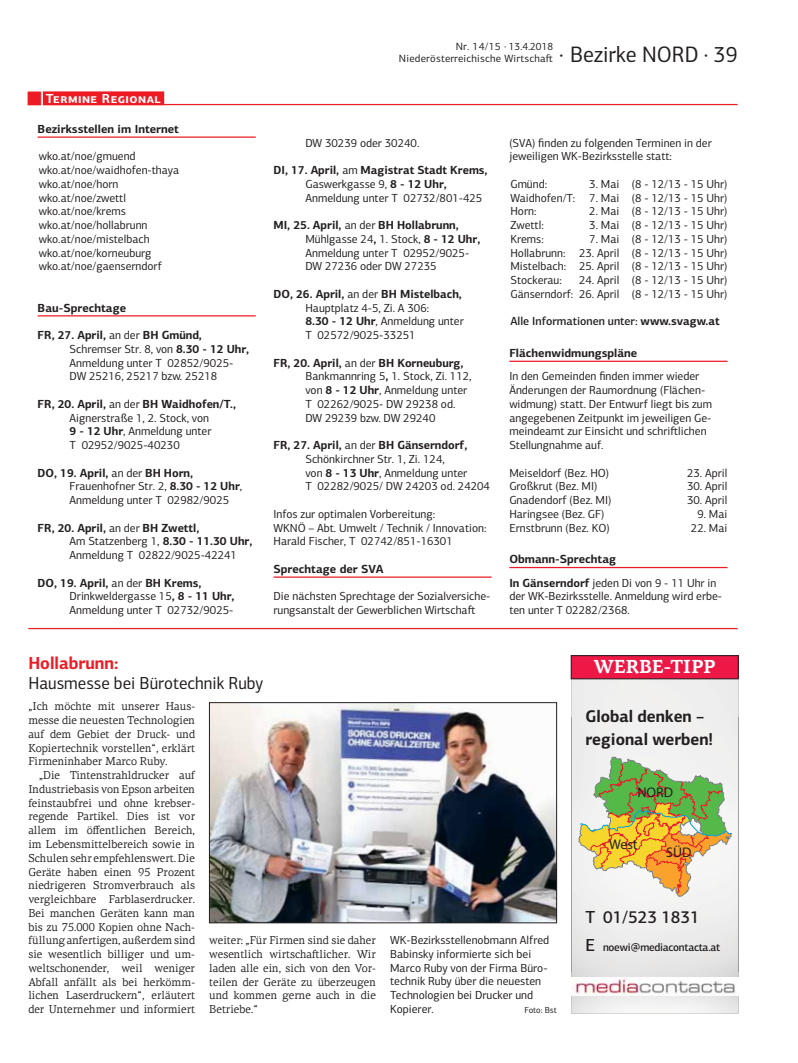
<style>
.page{position:relative;width:798px;height:1063px;background:#fff}
.page>*{position:absolute;margin:0;border:0;box-sizing:border-box;transform-origin:0 0}
.t1{font:22.5px "PF Centro Sans Pro";color:#231f20;scale:.96 1}
.t2{font:700 19px "PF Centro Serif Pro";color:#fff;scale:.96 1}
.t3{font:17.5px "PF Centro Sans Pro";color:#231f20;scale:.96 1}
.t4{font:700 17.5px "PF Centro Sans Pro";color:#ed1c24;scale:.96 1}
.t5{font:500 17.5px "PF Centro Sans Pro";color:#231f20;scale:.96 1}
.t6{font:700 16.88px/22.5px "PF Centro Sans Pro";color:#231f20;scale:.96 1}
.t7{font:14px "Myriad Pro";color:#231f20}
.t8{font:700 13.12px "PF Centro Sans Pro";letter-spacing:.04em;color:#fff}
.t9{font:11.75px/13.8px "PF Centro Sans Pro";color:#231f20}
.t10{font:700 11.75px/23.4px "PF Centro Sans Pro";color:#231f20}
.t11{font:500 11.75px "PF Centro Sans Pro";color:#231f20}
.t12{font:11.5px/13.8px "PF Centro Serif Pro";color:#231f20;text-align:justify;scale:.96 1}
.t13{font:500 11.25px "PF Centro Sans Pro";letter-spacing:-.025em;color:#231f20;scale:.96 1}
.t14{font:10.62px/11.9px "PF Centro Sans Pro";letter-spacing:.02em;color:#231f20;text-align:right}
.t15{font:8.75px "PF Centro Sans Pro";color:#231f20}
.s1{font-weight:700}
.s2{font-weight:400}
.s3{font-size:17.5px}
</style>
<div class="page">
<div style="left:43px;top:91px;width:121px;height:14px;background:#ed1c24"></div>
<hr style="left:43px;top:104px;width:694px;height:1px;background:#ed1c24">
<hr style="left:38px;top:315px;width:218px;height:1px;background:#ed1c24">
<hr style="left:273px;top:576px;width:218px;height:2px;background:#ed1c24">
<hr style="left:509px;top:361px;width:218px;height:1px;background:#ed1c24">
<hr style="left:509px;top:567px;width:218px;height:1px;background:#ed1c24">
<hr style="left:38px;top:136px;width:218px;height:2px;background:#ed1c24">
<hr style="left:28px;top:628px;width:709px;height:1px;background:#ed1c24">
<img style="left:211px;top:704px;width:343px;height:217px">
<div style="left:209px;top:702px;width:347px;height:221px;border:1px solid #231f20"></div>
<svg style="left:572px;top:718px;width:166px;height:253px;fill:#eee"></svg>
<div style="left:571px;top:679px;width:167px;height:39px;background:#efeeee"></div>
<img style="left:571px;top:718px;width:1px;height:253px">
<img style="left:738px;top:718px;width:1px;height:253px">
<img style="left:571px;top:971px;width:167px;height:42px">
<div style="left:571px;top:656px;width:167px;height:23px;background:#ed1846"></div>
<div style="left:570px;top:655px;width:168px;height:24px;border:1px solid #231f20"></div>
<img style="left:571px;top:977px;width:166px;height:18px">
<svg style="left:576px;top:754px;width:155px;height:143px"></svg>
<svg style="left:42px;top:91px;width:25px;height:15px"></svg>
<p class="t8" style="left:46px;top:94px;width:116px">Termine Regional</p>
<p class="t10" style="left:38px;top:119px;width:143px">Bezirksstellen im Internet</p>
<p class="t9" style="left:39px;top:151px;width:142px">wko.at/noe/gmuend wko.at/noe/waidhofen-thaya wko.at/noe/horn wko.at/noe/zwettl wko.at/noe/krems wko.at/noe/hollabrunn wko.at/noe/mistelbach wko.at/noe/korneuburg wko.at/noe/gaenserndorf</p>
<p class="t10" style="left:38px;top:297px;width:90px">Bau-Sprechtage</p>
<p class="t9" style="left:70px;top:330px;width:181px;text-indent:-32px"><span class="s1">FR, 27. April,</span> an der <span class="s1">BH Gmünd,<br></span>Schremser Str. 8, von <span class="s1">8.30 - 12 Uhr,<br></span>Anmeldung unter T 02852/9025-<br>DW 25216, 25217 bzw. 25218</p>
<p class="t9" style="left:70px;top:398px;width:168px;text-indent:-32px"><span class="s1">FR, 20. April,</span> an der <span class="s1">BH Waidhofen/T.,<br></span>Aignerstraße 1, 2. Stock, von<br><span class="s1">9 - 12 Uhr</span>, Anmeldung unter<br>T 02952/9025-40230</p>
<p class="t9" style="left:70px;top:467px;width:174px;text-indent:-32px"><span class="s1">DO, 19. April,</span> an der <span class="s1">BH Horn,<br></span>Frauenhofner Str. 2, <span class="s1">8.30 - 12 Uhr</span>,<br>Anmeldung unter T 02982/9025</p>
<p class="t9" style="left:69px;top:522px;width:184px;text-indent:-32px"><span class="s1">FR, 20. April,</span> an der <span class="s1">BH Zwettl,<br></span>Am Statzenberg 1, <span class="s1">8.30 - 11.30 Uhr,<br></span>Anmeldung T 02822/9025-42241</p>
<p class="t9" style="left:69px;top:577px;width:166px;text-indent:-32px"><span class="s1">DO, 19. April,</span> an der <span class="s1">BH Krems,<br></span>Drinkweldergasse 15<span class="s1">, 8 - 11 Uhr,<br></span>Anmeldung unter T 02732/9025-</p>
<p class="t14" style="left:399px;top:42px;width:155px">Nr. 14/15 · 13.4.2018<br>Niederösterreichische Wirtscha-</p>
<h1 class="t1" style="left:559px;top:46px;width:188px">· Bezirke NORD · 39</h1>
<p class="t9" style="left:305px;top:137px;width:115px">DW 30239 oder 30240.</p>
<p class="t9" style="left:305px;top:165px;width:184px;text-indent:-32px"><span class="s1">DI, 17. April,</span> am <span class="s1">Magistrat Stadt Krems,<br></span>Gaswerkgasse 9, <span class="s1">8 - 12 Uhr,<br></span>Anmeldung unter T 02732/801-425</p>
<p class="t9" style="left:305px;top:220px;width:176px;text-indent:-32px"><span class="s1">MI, 25. April,</span> an der <span class="s1">BH Hollabrunn,<br></span>Mühlgasse 24<span class="s1">,</span> 1. Stock, <span class="s1">8 - 12 Uhr,<br></span>Anmeldung unter T 02952/9025-<br>DW 27236 oder DW 27235</p>
<p class="t9" style="left:305px;top:288px;width:160px;text-indent:-32px"><span class="s1">DO, 26. April,</span> an der <span class="s1">BH Mistelbach,<br></span>Hauptplatz 4-5, Zi. A 306:<br><span class="s1">8.30 - 12 Uhr</span>, Anmeldung unter<br>T 02572/9025-33251</p>
<p class="t9" style="left:305px;top:357px;width:168px;text-indent:-32px"><span class="s1">FR, 20. April,</span> an der <span class="s1">BH Korneuburg,<br></span>Bankmannring 5<span class="s1">,</span> 1. Stock, Zi. 112, von <span class="s1">8 - 12 Uhr</span>, Anmeldung unter<br>T 02262/9025- DW 29238 od.<br>DW 29239 bzw. DW 29240</p>
<p class="t9" style="left:305px;top:440px;width:186px;text-indent:-32px"><span class="s1">FR, 27. April,</span> an der <span class="s1">BH Gänserndorf,<br></span>Schönkirchner Str. 1, Zi. 124,<br>von <span class="s1">8 - 13 Uhr</span>, Anmeldung unter<br>T 02282/9025/ DW 24203 od. 24204</p>
<p class="t9" style="left:273px;top:508px;width:214px">Infos zur optimalen Vorbereitung:<br>WKNÖ – Abt. Umwelt / Technik / Innovation:<br>Harald Fischer, T 02742/851-16301</p>
<p class="t10" style="left:273px;top:559px;width:112px">Sprechtage der SVA</p>
<p class="t9" style="left:273px;top:591px;width:218px">Die nächsten Sprechtage der Sozialversiche&shy;rungsanstalt der Gewerblichen Wirtscha-</p>
<p class="t9" style="left:509px;top:137px;width:204px">(SVA) finden zu folgenden Terminen in der jeweiligen WK-Bezirksstelle statt:</p>
<p class="t9" style="left:510px;top:178px;width:38px">Gmünd:</p>
<p class="t9" style="left:510px;top:178px;width:218px;text-align:justify;text-indent:79px">3. Mai (8 - 12/13 - 15 Uhr)<br>Waidhofen/T: 7. Mai (8 - 12/13 - 15 Uhr)<br>Horn:</p>
<p class="t9" style="left:589px;top:206px;width:140px">2. Mai (8 - 12/13 - 15 Uhr)</p>
<p class="t9" style="left:510px;top:220px;width:35px">Zwettl:</p>
<p class="t9" style="left:589px;top:220px;width:140px">3. Mai (8 - 12/13 - 15 Uhr)</p>
<p class="t9" style="left:510px;top:233px;width:35px">Krems:</p>
<p class="t9" style="left:510px;top:233px;width:218px;text-align:justify;text-indent:79px">7. Mai (8 - 12/13 - 15 Uhr)<br>Hollabrunn: 23. April (8 - 12/13 - 15 Uhr)<br>Mistelbach: 25. April (8 - 12/13 - 15 Uhr)<br>Stockerau:</p>
<p class="t9" style="left:510px;top:275px;width:218px;text-align:right">24. April (8 - 12/13 - 15 Uhr)<br>Gänserndorf: 26. April (8 - 12/13 - 15 Uhr)</p>
<p class="t11" style="left:510px;top:317px;width:211px">Alle Informationen unter: <span class="s1">www.svagw.at</span></p>
<p class="t10" style="left:509px;top:343px;width:129px">Flächenwidmungspläne</p>
<p class="t9" style="left:509px;top:371px;width:204px">In den Gemeinden finden immer wieder Änderungen der Raumordnung (Flächen&shy;widmung) statt. Der Entwurf liegt bis zum angegebenen Zeitpunkt im jeweiligen Ge&shy;meindeamt zur Einsicht und schri-lichen Stellungnahme auf.</p>
<p class="t9" style="left:509px;top:467px;width:101px">Meiseldorf (Bez. HO)</p>
<p class="t9" style="left:686px;top:467px;width:42px">23. April</p>
<p class="t9" style="left:509px;top:481px;width:89px">Großkrut (Bez. MI)</p>
<p class="t9" style="left:686px;top:481px;width:42px">30. April</p>
<p class="t9" style="left:509px;top:495px;width:104px">Gnadendorf (Bez. MI)</p>
<p class="t9" style="left:686px;top:495px;width:42px">30. April</p>
<p class="t9" style="left:509px;top:508px;width:97px">Haringsee (Bez. GF)</p>
<p class="t9" style="left:697px;top:508px;width:32px">9. Mai</p>
<p class="t9" style="left:509px;top:522px;width:102px">Ernstbrunn (Bez. KO)</p>
<p class="t9" style="left:690px;top:522px;width:38px">22. Mai</p>
<p class="t10" style="left:509px;top:549px;width:208px">Obmann-Sprechtag<br>In Gänserndorf <span class="s2">jeden Di von 9 - 11 Uhr in</span></p>
<p class="t9" style="left:509px;top:591px;width:214px">der WK-Bezirksstelle. Anmeldung wird erbe&shy;ten unter T 02282/2368.</p>
<h3 class="t4" style="left:28px;top:656px;width:95px">Hollabrunn:</h3>
<h3 class="t3" style="left:28px;top:676px;width:246px">Hausmesse bei Bürotechnik Ruby</h3>
<p class="t12" style="left:28px;top:701px;width:175px">„Ich möchte mit unserer Haus&shy;messe die neuesten Technologien auf dem Gebiet der Druck- und Kopiertechnik vorstellen“, erklärt Firmeninhaber Marco Ruby.</p>
<p class="t12" style="left:28px;top:770px;width:175px;text-indent:11px">„Die Tintenstrahldrucker auf Industriebasis von Epson arbeiten feinstaubfrei und ohne krebser&shy;regende Partikel. Dies ist vor allem im öffentlichen Bereich, im Lebensmittelbereich sowie in Schulen sehr empfehlenswert. Die Geräte haben einen 95 Prozent niedrigeren Stromverbrauch als vergleichbare Farblaserdrucker.<br>Bei manchen Geräten kann man bis zu 75.000 Kopien ohne Nach&shy;füllung anfertigen, außerdem sind sie wesentlich billiger und um&shy;weltschonender, weil weniger Abfall anfällt als bei herkömm&shy;lichen Laserdruckern“, erläutert der Unternehmer und informiert</p>
<p class="t12" style="left:209px;top:935px;width:175px">weiter: „Für Firmen sind sie daher wesentlich wirtscha-licher. Wir laden alle ein, sich von den Vor&shy;teilen der Geräte zu überzeugen und kommen gerne auch in die Betriebe.“</p>
<p class="t9" style="left:390px;top:935px;width:160px">WK-Bezirksstellenobmann Alfred<br>Babinsky informierte sich bei<br>Marco Ruby von der Firma Büro&shy;technik Ruby über die neuesten<br>Technologien bei Drucker und<br>Kopierer.</p>
<p class="t15" style="left:524px;top:1007px;width:34px">Foto: Bst</p>
<h2 class="t2" style="left:593px;top:659px;width:128px">WERBE-TIPP</h2>
<h3 class="t6" style="left:585px;top:707px;width:134px">Global denken – regional werben!</h3>
<p class="t7" style="left:637px;top:784px;width:37px">NORD</p>
<p class="t7" style="left:608px;top:836px;width:30px">West</p>
<p class="t7" style="left:665px;top:844px;width:27px">SÜD</p>
<h3 class="t5" style="left:585px;top:911px;width:120px">T 01/523 1831</h3>
<p class="t13" style="left:585px;top:943px;width:142px"><span class="s3">E</span> noewi@mediacontacta.at</p>
</div>
